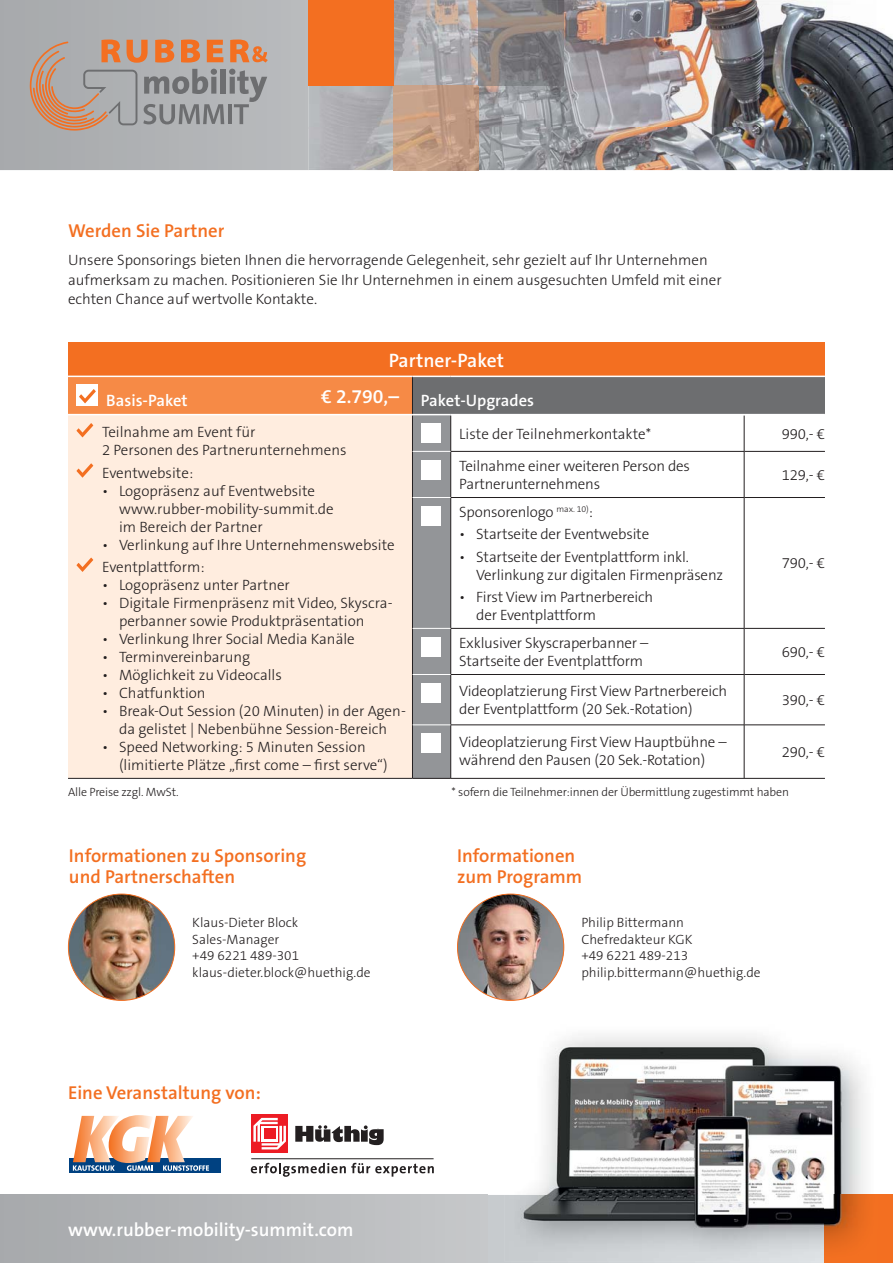
<style>
.page{position:relative;width:893px;height:1263px;background:#fff}
.page>*{position:absolute;margin:0;border:0;box-sizing:border-box;transform-origin:0 0}
.t1{font:600 19.5px "The Sans Os F";color:#fff}
.t2{font:600 18.75px/20.5px "The Sans Os F";color:#f36f21}
.t3{font:600 18.75px "The Sans Os F";color:#fff}
.t4{font:600 16.5px "The Sans Os F";color:#fff}
.t5{font:300 15px/18px "The Sans Os F";color:#231f20}
.t6{font:300 13.5px/16.5px "The Sans Os F";color:#231f20}
.t7{font:300 12px "The Sans Os F";letter-spacing:-.01em;color:#231f20}
</style>
<div class="page">
<div style="left:0;top:1195px;width:488px;height:68px;background:linear-gradient(to right,#a6a8ab,#c6c7c9)"></div>
<div style="left:825px;top:1195px;width:68px;height:34px;background:#f36f21"></div>
<div style="left:825px;top:1229px;width:68px;height:34px;background:#f36f21"></div>
<svg style="left:0;top:0;width:309px;height:170px;background:#b0b2b4"></svg>
<img style="left:309px;top:0;width:584px;height:127px">
<img style="left:309px;top:127px;width:85px;height:43px">
<img style="left:479px;top:127px;width:414px;height:43px">
<img style="left:394px;top:85px;width:85px;height:85px">
<div style="left:309px;top:0;width:85px;height:85px;background:#f36f21"></div>
<img style="left:479px;top:0;width:85px;height:85px">
<svg style="left:29px;top:40px;width:239px;height:91px;background:#b09e94"></svg>
<img style="left:68px;top:894px;width:107px;height:106px;border-radius:50%">
<img style="left:457px;top:894px;width:107px;height:106px;border-radius:50%">
<div style="left:69px;top:1158px;width:151px;height:15px;background:#004181"></div>
<svg style="left:73px;top:1115px;width:136px;height:56px"></svg>
<div style="left:251px;top:1114px;width:37px;height:39px;background:#ed1c24"></div>
<svg style="left:253px;top:1118px;width:33px;height:31px"></svg>
<div style="left:262px;top:1126px;width:16px;height:16px;background:#fff"></div>
<div style="left:264px;top:1128px;width:11px;height:11px;background:#ed1c24"></div>
<svg style="left:295px;top:1125px;width:89px;height:20px"></svg>
<hr style="left:251px;top:1158px;width:183px;height:1px;background:#231f20">
<svg style="left:251px;top:1163px;width:183px;height:14px"></svg>
<div style="left:68px;top:342px;width:757px;height:34px;background:#f36f21"></div>
<div style="left:68px;top:376px;width:344px;height:39px;background:#f68a46"></div>
<div style="left:412px;top:376px;width:413px;height:39px;background:#6d6e70"></div>
<div style="left:68px;top:415px;width:344px;height:363px;background:#ffeddf"></div>
<div style="left:413px;top:415px;width:37px;height:363px;background:#939598"></div>
<hr style="left:451px;top:451px;width:293px;height:1px;background:#231f20">
<hr style="left:744px;top:451px;width:81px;height:1px;background:#231f20">
<hr style="left:451px;top:497px;width:293px;height:1px;background:#231f20">
<hr style="left:744px;top:497px;width:81px;height:1px;background:#231f20">
<hr style="left:451px;top:628px;width:293px;height:1px;background:#231f20">
<hr style="left:744px;top:628px;width:81px;height:1px;background:#231f20">
<hr style="left:451px;top:674px;width:293px;height:1px;background:#231f20">
<hr style="left:744px;top:674px;width:81px;height:1px;background:#231f20">
<hr style="left:451px;top:725px;width:293px;height:1px;background:#231f20">
<hr style="left:744px;top:725px;width:81px;height:1px;background:#231f20">
<hr style="left:68px;top:778px;width:344px;height:1px;background:#231f20">
<hr style="left:412px;top:377px;width:1px;height:37px;background:#231f20">
<hr style="left:412px;top:415px;width:1px;height:36px;background:#231f20">
<hr style="left:450px;top:415px;width:1px;height:36px;background:#231f20">
<hr style="left:744px;top:415px;width:1px;height:36px;background:#231f20">
<hr style="left:412px;top:451px;width:1px;height:46px;background:#231f20">
<hr style="left:450px;top:451px;width:1px;height:46px;background:#231f20">
<hr style="left:744px;top:451px;width:1px;height:46px;background:#231f20">
<hr style="left:412px;top:497px;width:1px;height:131px;background:#231f20">
<hr style="left:450px;top:497px;width:1px;height:131px;background:#231f20">
<hr style="left:744px;top:497px;width:1px;height:131px;background:#231f20">
<hr style="left:412px;top:628px;width:1px;height:46px;background:#231f20">
<hr style="left:450px;top:628px;width:1px;height:46px;background:#231f20">
<hr style="left:744px;top:628px;width:1px;height:46px;background:#231f20">
<hr style="left:412px;top:674px;width:1px;height:51px;background:#231f20">
<hr style="left:450px;top:674px;width:1px;height:51px;background:#231f20">
<hr style="left:744px;top:674px;width:1px;height:51px;background:#231f20">
<hr style="left:412px;top:725px;width:1px;height:53px;background:#231f20">
<hr style="left:450px;top:725px;width:1px;height:53px;background:#231f20">
<hr style="left:744px;top:725px;width:1px;height:53px;background:#231f20">
<hr style="left:451px;top:778px;width:374px;height:1px;background:#231f20">
<hr style="left:413px;top:451px;width:38px;height:1px;background:#fff">
<hr style="left:413px;top:497px;width:38px;height:1px;background:#fff">
<hr style="left:413px;top:628px;width:38px;height:1px;background:#fff">
<hr style="left:413px;top:674px;width:38px;height:1px;background:#fff">
<hr style="left:413px;top:724px;width:38px;height:1px;background:#fff">
<hr style="left:68px;top:376px;width:344px;height:1px;background:#fff">
<hr style="left:412px;top:376px;width:39px;height:1px;background:#fff">
<hr style="left:451px;top:376px;width:374px;height:1px;background:#fff">
<hr style="left:412px;top:414px;width:39px;height:1px;background:#fff">
<hr style="left:451px;top:414px;width:374px;height:1px;background:#fff">
<hr style="left:68px;top:414px;width:344px;height:1px;background:#fff">
<hr style="left:412px;top:778px;width:39px;height:1px;background:#231f20">
<div style="left:77px;top:385px;width:21px;height:21px;background:#fff"></div>
<svg style="left:79px;top:389px;width:17px;height:14px"></svg>
<svg style="left:77px;top:423px;width:16px;height:14px"></svg>
<svg style="left:77px;top:463px;width:16px;height:15px"></svg>
<svg style="left:77px;top:558px;width:16px;height:14px"></svg>
<div style="left:421px;top:423px;width:20px;height:20px;background:#fff"></div>
<div style="left:421px;top:460px;width:20px;height:20px;background:#fff"></div>
<div style="left:421px;top:506px;width:20px;height:20px;background:#fff"></div>
<div style="left:421px;top:637px;width:20px;height:20px;background:#fff"></div>
<div style="left:421px;top:683px;width:20px;height:20px;background:#fff"></div>
<div style="left:421px;top:733px;width:20px;height:20px;background:#fff"></div>
<img style="left:488px;top:1194px;width:389px;height:69px">
<img style="left:504px;top:1035px;width:371px;height:226px">
<img style="left:859px;top:1229px;width:16px;height:32px">
<p class="t2" style="left:68px;top:221px;width:158px">Werden Sie Partner</p>
<p class="t5" style="left:68px;top:251px;width:655px;line-height:19.5px">Unsere Sponsorings bieten Ihnen die hervorragende Gelegenheit, sehr gezielt auf Ihr Unternehmen aufmerksam zu machen. Positionieren Sie Ihr Unternehmen in einem ausgesuchten Umfeld mit einer echten Chance auf wertvolle Kontakte.</p>
<h1 class="t1" style="left:389px;top:350px;width:117px">Partner-Paket</h1>
<h1 class="t1" style="left:321px;top:387px;width:79px">€ 2.790,–</h1>
<p class="t4" style="left:106px;top:392px;width:83px">Basis-Paket</p>
<p class="t4" style="left:421px;top:392px;width:115px">Paket-Upgrades</p>
<p class="t5" style="left:102px;top:424px;width:246px">Teilnahme am Event für<br>2 Personen des Partnerunternehmens</p>
<p class="t5" style="left:102px;top:464px;width:93px">Eventwebsite:</p>
<p class="t5" style="left:119px;top:482px;width:216px;text-indent:-17px">• Logopräsenz auf Eventwebsite www.rubber-mobility-summit.de im Bereich der Partner</p>
<p class="t5" style="left:102px;top:534px;width:294px;line-height:22.2px">• Verlinkung auf Ihre Unternehmenswebsite<br>Eventplattform:</p>
<p class="t5" style="left:102px;top:576px;width:189px">• Logopräsenz unter Partner</p>
<p class="t5" style="left:119px;top:594px;width:275px;text-indent:-17px">• Digitale Firmenpräsenz mit Video, Skyscra&shy;perbanner sowie Produktpräsentation</p>
<p class="t5" style="left:102px;top:630px;width:254px">• Verlinkung Ihrer Social Media Kanäle</p>
<p class="t5" style="left:102px;top:648px;width:150px">• Terminvereinbarung</p>
<p class="t5" style="left:102px;top:666px;width:181px">• Möglichkeit zu Videocalls</p>
<p class="t5" style="left:102px;top:684px;width:105px">• Chatfunktion</p>
<p class="t5" style="left:102px;top:702px;width:305px;text-align:center">• Break-Out Session (20 Minuten) in der Agen&shy;da gelistet | Nebenbühne Session-Bereich</p>
<p class="t5" style="left:119px;top:738px;width:270px;text-indent:-17px">• Speed Networking: 5 Minuten Session (limitierte Plätze „first come – first serve“)</p>
<p class="t5" style="left:459px;top:425px;width:194px">Liste der Teilnehmerkontakte*</p>
<p class="t5" style="left:782px;top:425px;width:45px">990,- €</p>
<p class="t5" style="left:459px;top:458px;width:232px">Teilnahme einer weiteren Person des<br>Partnerunternehmens</p>
<p class="t5" style="left:782px;top:467px;width:45px">129,- €</p>
<p class="t5" style="left:459px;top:504px;width:135px">Sponsorenlogo <sup>max.</sup> <sup>10)</sup>:</p>
<p class="t5" style="left:459px;top:526px;width:191px">• Startseite der Eventwebsite</p>
<p class="t5" style="left:476px;top:548px;width:248px;text-indent:-17px">• Startseite der Eventplattform inkl.<br>Verlinkung zur digitalen Firmenpräsenz</p>
<p class="t5" style="left:476px;top:588px;width:178px;text-indent:-17px">• First View im Partnerbereich der Eventplattform</p>
<p class="t5" style="left:782px;top:555px;width:45px">790,- €</p>
<p class="t5" style="left:459px;top:635px;width:191px">Exklusiver Skyscraperbanner –<br>Startseite der Eventplattform</p>
<p class="t5" style="left:782px;top:644px;width:45px">690,- €</p>
<p class="t5" style="left:459px;top:683px;width:269px">Videoplatzierung First View Partnerbereich der Eventplattform (20 Sek.-Rotation)</p>
<p class="t5" style="left:782px;top:692px;width:45px">390,- €</p>
<p class="t5" style="left:459px;top:733px;width:269px">Videoplatzierung First View Hauptbühne – während den Pausen (20 Sek.-Rotation)</p>
<p class="t5" style="left:782px;top:744px;width:45px">290,- €</p>
<p class="t7" style="left:68px;top:786px;width:112px">Alle Preise zzgl. MwSt.</p>
<p class="t7" style="left:452px;top:786px;width:339px">* sofern die Teilnehmer:innen der Übermittlung zugestimmt haben</p>
<p class="t2" style="left:69px;top:846px;width:239px">Informationen zu Sponsoring und Partnerschaften</p>
<p class="t2" style="left:457px;top:846px;width:127px">Informationen zum Programm</p>
<p class="t6" style="left:192px;top:915px;width:180px">Klaus-Dieter Block<br>Sales-Manager<br>+49 6221 489-301 klaus-dieter.block@huethig.de</p>
<p class="t6" style="left:581px;top:915px;width:181px">Philip Bittermann<br>Chefredakteur KGK<br>+49 6221 489-213 philip.bittermann@huethig.de</p>
<p class="t2" style="left:68px;top:1083px;width:194px">Eine Veranstaltung von:</p>
<p class="t3" style="left:68px;top:1220px;width:287px">www.rubber-mobility-summit.com</p>
</div>
